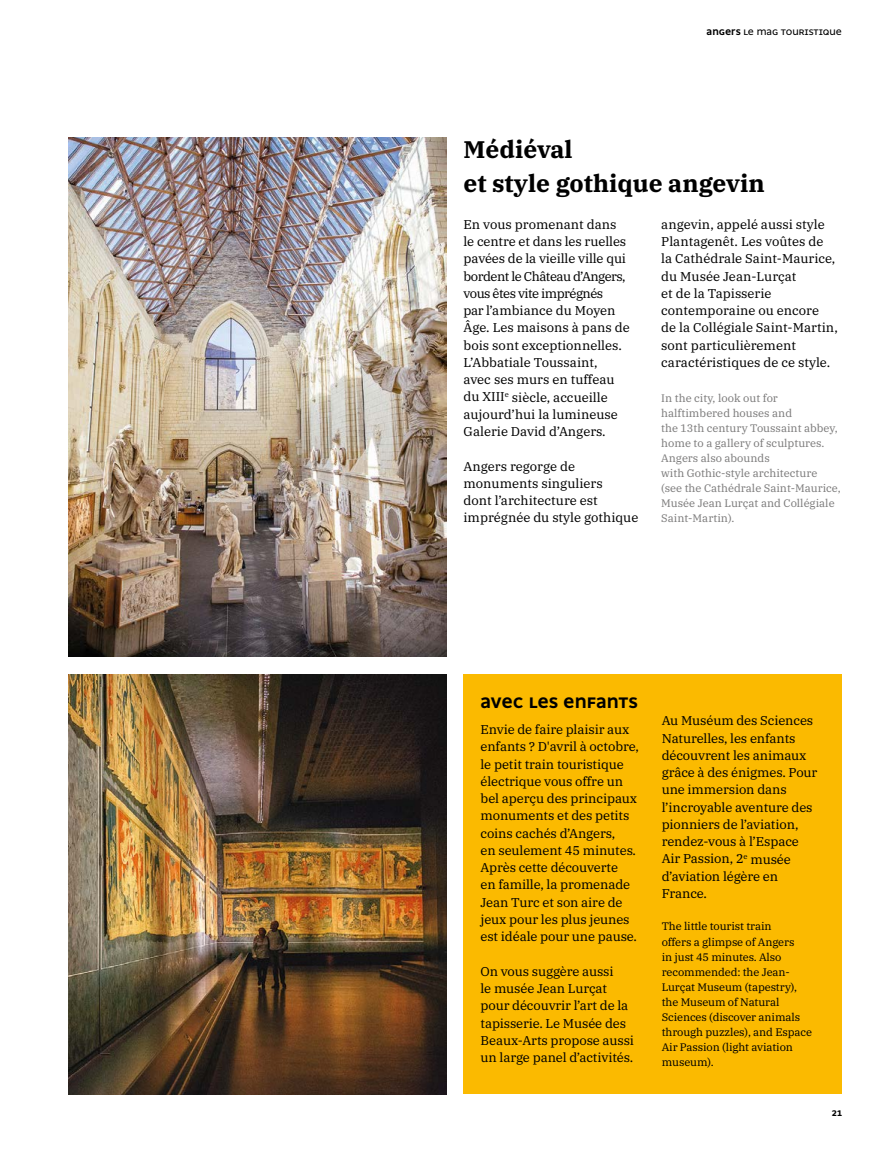
<style>
.page{position:relative;width:893px;height:1149px;background:#fff}
.page>*{position:absolute;margin:0;border:0;box-sizing:border-box;transform-origin:0 0}
.t1{font:700 24px/34.5px "IBM Plex Serif";color:#000}
.t2{font:700 19.5px "Syndicat Beta A";color:#000}
.t3{font:12.75px/17.2px "IBM Plex Serif";letter-spacing:-.01em;color:#000}
.t4{font:10.8px/15.1px "IBM Plex Serif";color:#7c7b7b}
.t5{font:10.8px/15.1px "IBM Plex Serif";letter-spacing:-.01em;color:#000}
.t6{font:10.5px "Syndicat Beta A";letter-spacing:-.005em;color:#000}
.t7{font:700 10.5px "Syndicat Beta A";color:#000}
.s1{font-weight:700}
</style>
<div class="page">
<img style="left:68px;top:674px;width:378px;height:419px">
<img style="left:68px;top:137px;width:378px;height:519px">
<div style="left:463px;top:674px;width:379px;height:419px;background:#fbba00"></div>
<p class="t6" style="left:707px;top:24px;width:137px"><span class="s1">angers</span> le mag touristique</p>
<h1 class="t1" style="left:463px;top:130px;width:303px">Médiéval<br>et style gothique angevin</h1>
<p class="t3" style="left:463px;top:214px;width:168px">En vous promenant dans le centre et dans les ruelles pavées de la vieille ville qui bordent le Château d’Angers, vous êtes vite imprégnés<br>par l’ambiance du Moyen<br>Âge. Les maisons à pans de bois sont exceptionnelles.<br>L’Abbatiale Toussaint,<br>avec ses murs en tuffeau du XIII<sup>e</sup> siècle, accueille aujourd’hui la lumineuse<br>Galerie David d’Angers.</p>
<p class="t3" style="left:463px;top:456px;width:176px">Angers regorge de monuments singuliers<br>dont l’architecture est imprégnée du style gothique</p>
<p class="t3" style="left:661px;top:214px;width:178px">angevin, appelé aussi style<br>Plantagenêt. Les voûtes de<br>la Cathédrale Saint-Maurice, du Musée Jean-Lurçat<br>et de la Tapisserie contemporaine ou encore<br>de la Collégiale Saint-Martin, sont particulièrement caractéristiques de ce style.</p>
<p class="t4" style="left:661px;top:389px;width:181px">In the city, look out for halftimbered houses and<br>the 13th century Toussaint abbey, home to a gallery of sculptures.<br>Angers also abounds<br>with Gothic-style architecture (see the Cathédrale Saint-Maurice,<br>Musée Jean Lurçat and Collégiale<br>Saint-Martin).</p>
<h2 class="t2" style="left:480px;top:688px;width:159px">Avec les enfants</h2>
<p class="t3" style="left:480px;top:719px;width:160px">Envie de faire plaisir aux enfants ? D'avril à octobre, le petit train touristique électrique vous offre un bel aperçu des principaux monuments et des petits coins cachés d’Angers,<br>en seulement 45 minutes.<br>Après cette découverte<br>en famille, la promenade<br>Jean Turc et son aire de jeux pour les plus jeunes est idéale pour une pause.</p>
<p class="t3" style="left:480px;top:961px;width:155px">On vous suggère aussi<br>le musée Jean Lurçat pour découvrir l’art de la tapisserie. Le Musée des<br>Beaux-Arts propose aussi un large panel d’activités.</p>
<p class="t3" style="left:662px;top:710px;width:157px">Au Muséum des Sciences<br>Naturelles, les enfants découvrent les animaux grâce à des énigmes. Pour une immersion dans l’incroyable aventure des pionniers de l’aviation, rendez-vous à l’Espace<br>Air Passion, 2<sup>e</sup> musée d’aviation légère en<br>France.</p>
<p class="t5" style="left:662px;top:917px;width:152px">The little tourist train<br>offers a glimpse of Angers<br>in just 45 minutes. Also recommended: the Jean-<br>Lurçat Museum (tapestry), the Museum of Natural<br>Sciences (discover animals through puzzles), and Espace<br>Air Passion (light aviation museum).</p>
<p class="t7" style="left:832px;top:1105px;width:12px">21</p>
</div>
